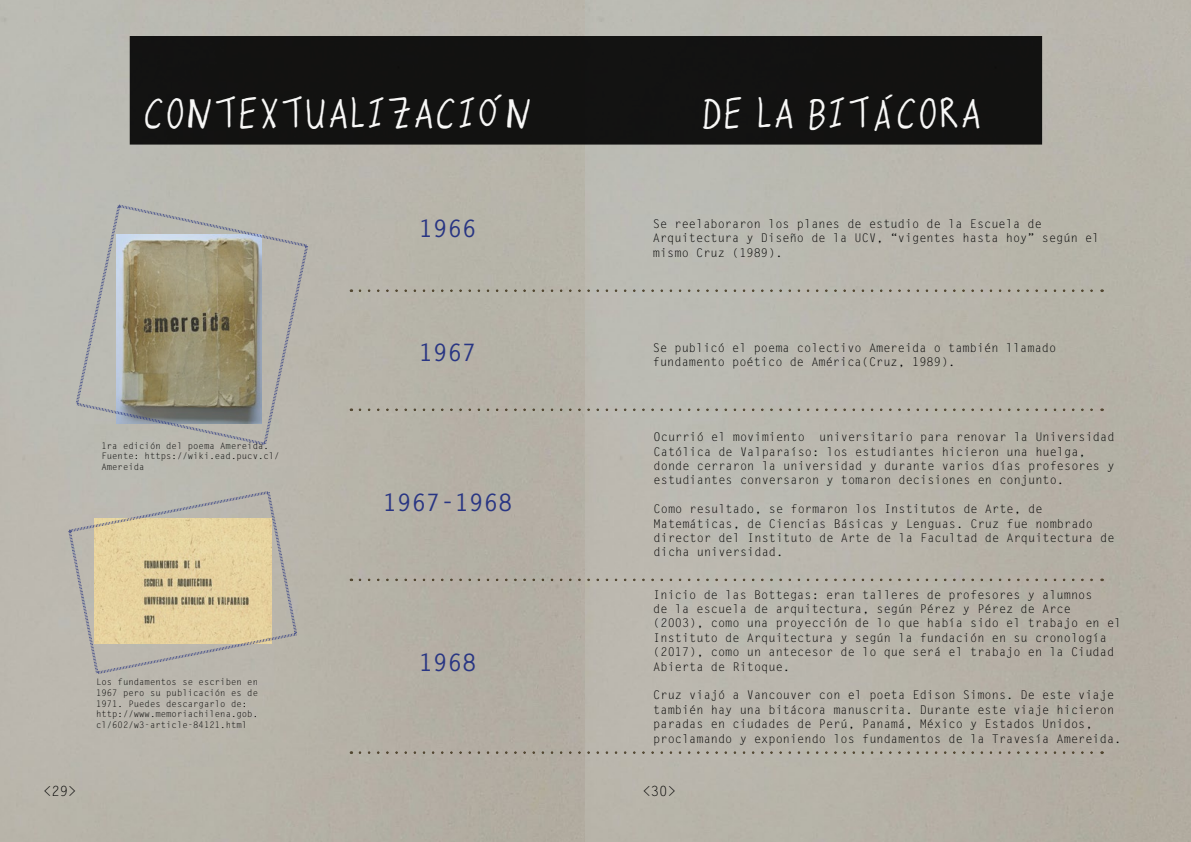
<style>
.page{position:relative;width:1191px;height:842px;background:#fff}
.page>*{position:absolute;margin:0;border:0;box-sizing:border-box;transform-origin:0 0}
.t1{font:48px "Hecho A Mano";color:#fff}
.t2{font:700 24px "Letter Gothic Std";color:#283583}
.t3{font:14px "Letter Gothic Std";color:#000}
.t4{font:12px/14.4px "Letter Gothic Std";color:#000}
.t5{font:9px/10.8px "Letter Gothic Std";color:#000}
</style>
<div class="page">
<div style="left:130px;top:36px;width:911px;height:108px;background:#121211"></div>
<div style="left:130px;top:36px;width:912px;height:109px;border:1px solid #000"></div>
<svg style="left:67px;top:195px;width:252px;height:254px;background:#a9a697"></svg>
<div style="left:341px;top:282px;width:770px;height:11px;background:#000;opacity:.72"></div>
<div style="left:341px;top:401px;width:770px;height:11px;background:#000;opacity:.72"></div>
<div style="left:341px;top:571px;width:770px;height:11px;background:#000;opacity:.72"></div>
<div style="left:341px;top:744px;width:770px;height:11px;background:#000;opacity:.72"></div>
<svg style="left:58px;top:482px;width:249px;height:195px;background:#c9bfa4"></svg>
<h1 class="t1" style="left:143px;top:95px;width:391px">CONTEXTUALIZACIÓN</h1>
<h1 class="t1" style="left:700px;top:95px;width:283px">DE LA BITÁCORA</h1>
<p class="t5" style="left:101px;top:440px;width:180px">1ra edición del poema Amereida.<br>Fuente: https://wiki.ead.pucv.cl/<br>Amereida</p>
<p class="t5" style="left:96px;top:677px;width:164px">Los fundamentos se escriben en<br>1967 pero su publicación es de<br>1971. Puedes descargarlo de: http://www.memoriachilena.gob. cl/602/w3-article-84121.html</p>
<h2 class="t2" style="left:419px;top:214px;width:59px">1966</h2>
<h2 class="t2" style="left:419px;top:337px;width:59px">1967</h2>
<h2 class="t2" style="left:383px;top:488px;width:131px">1967-1968</h2>
<h2 class="t2" style="left:419px;top:648px;width:59px">1968</h2>
<p class="t4" style="left:653px;top:217px;width:448px">Se reelaboraron los planes de estudio de la Escuela de<br>Arquitectura y Diseño de la UCV, “vigentes hasta hoy” según el mismo Cruz (1989).</p>
<p class="t4" style="left:653px;top:341px;width:405px">Se publicó el poema colectivo Amereida o también llamado fundamento poético de América(Cruz, 1989).</p>
<p class="t4" style="left:653px;top:430px;width:462px">Ocurrió el movimiento universitario para renovar la Universidad Católica de Valparaíso: los estudiantes hicieron una huelga, donde cerraron la universidad y durante varios días profesores y estudiantes conversaron y tomaron decisiones en conjunto.</p>
<p class="t4" style="left:653px;top:502px;width:462px">Como resultado, se formaron los Institutos de Arte, de Matemáticas, de Ciencias Básicas y Lenguas. Cruz fue nombrado director del Instituto de Arte de la Facultad de Arquitectura de dicha universidad.</p>
<p class="t4" style="left:653px;top:587px;width:469px">Inicio de las Bottegas: eran talleres de profesores y alumnos<br>de la escuela de arquitectura, según Pérez y Pérez de Arce (2003), como una proyección de lo que había sido el trabajo en el Instituto de Arquitectura y según la fundación en su cronología (2017), como un antecesor de lo que será el trabajo en la Ciudad Abierta de Ritoque.</p>
<p class="t4" style="left:653px;top:688px;width:469px">Cruz viajó a Vancouver con el poeta Edison Simons. De este viaje también hay una bitácora manuscrita. Durante este viaje hicieron paradas en ciudades de Perú, Panamá, México y Estados Unidos, proclamando y exponiendo los fundamentos de la Travesía Amereida.</p>
<p class="t3" style="left:43px;top:783px;width:35px">&lt;29&gt;</p>
<p class="t3" style="left:642px;top:783px;width:35px">&lt;30&gt;</p>
</div>
